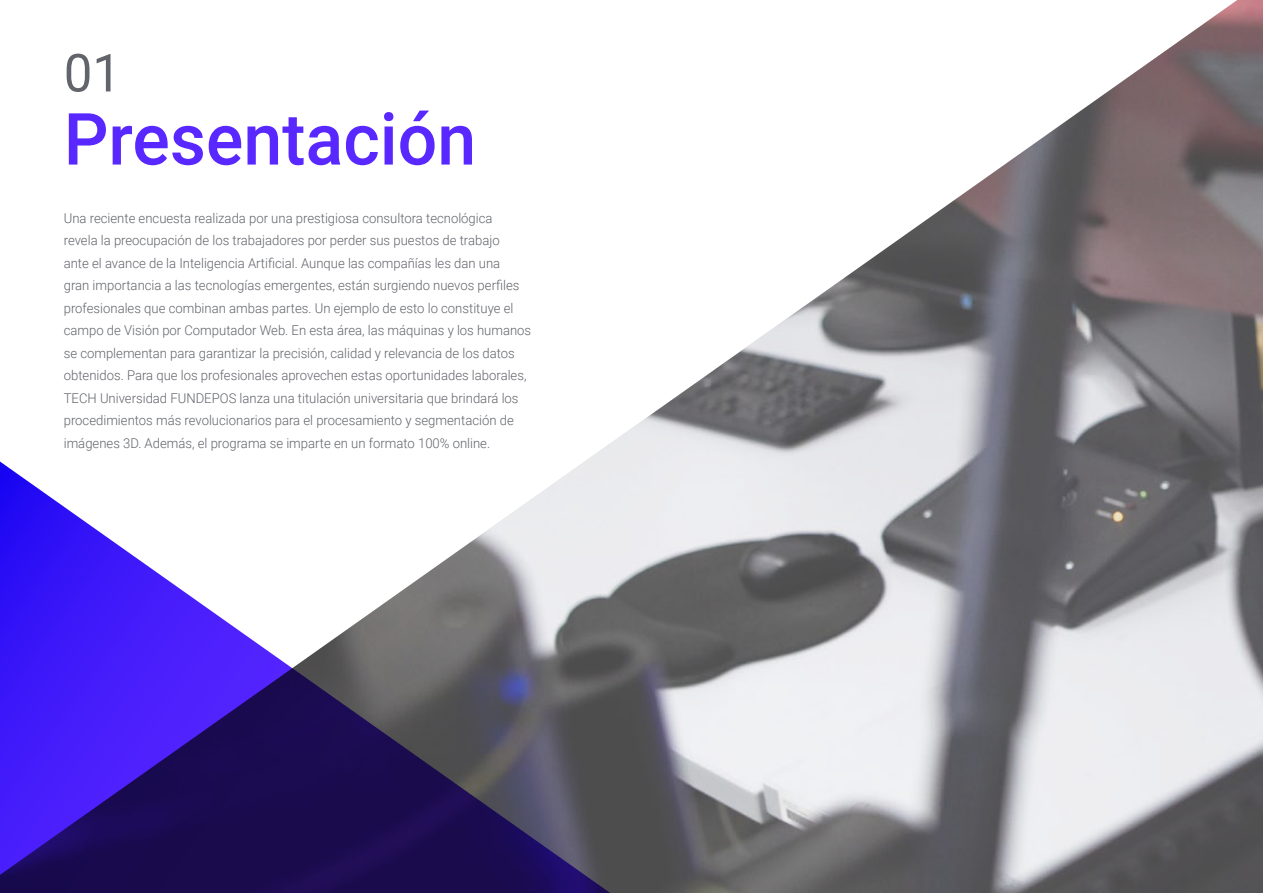
<style>
.page{position:relative;width:1263px;height:893px;background:#fff}
.page>*{position:absolute;margin:0;border:0;box-sizing:border-box;transform-origin:0 0}
.t1{font:500 72px "Roboto";color:#5927ff}
.t2{font:52.5px "Roboto";color:#61646a}
.t3{font:300 13.5px/22.5px "Roboto";color:#61646a}
</style>
<div class="page">
<img style="left:607px;top:0;width:656px;height:893px">
<svg style="left:0;top:446px;width:640px;height:447px"></svg>
<h2 class="t2" style="left:64px;top:36px;width:59px">01</h2>
<h1 class="t1" style="left:64px;top:89px;width:414px">Presentación</h1>
<p class="t3" style="left:64px;top:206px;width:469px">Una reciente encuesta realizada por una prestigiosa consultora tecnológica<br>revela la preocupación de los trabajadores por perder sus puestos de trabajo<br>ante el avance de la Inteligencia Artificial. Aunque las compañías les dan una<br>gran importancia a las tecnologías emergentes, están surgiendo nuevos perfiles profesionales que combinan ambas partes. Un ejemplo de esto lo constituye el campo de Visión por Computador Web. En esta área, las máquinas y los humanos se complementan para garantizar la precisión, calidad y relevancia de los datos obtenidos. Para que los profesionales aprovechen estas oportunidades laborales, TECH Universidad FUNDEPOS lanza una titulación universitaria que brindará los procedimientos más revolucionarios para el procesamiento y segmentación de imágenes 3D. Además, el programa se imparte en un formato 100% online.</p>
</div>
